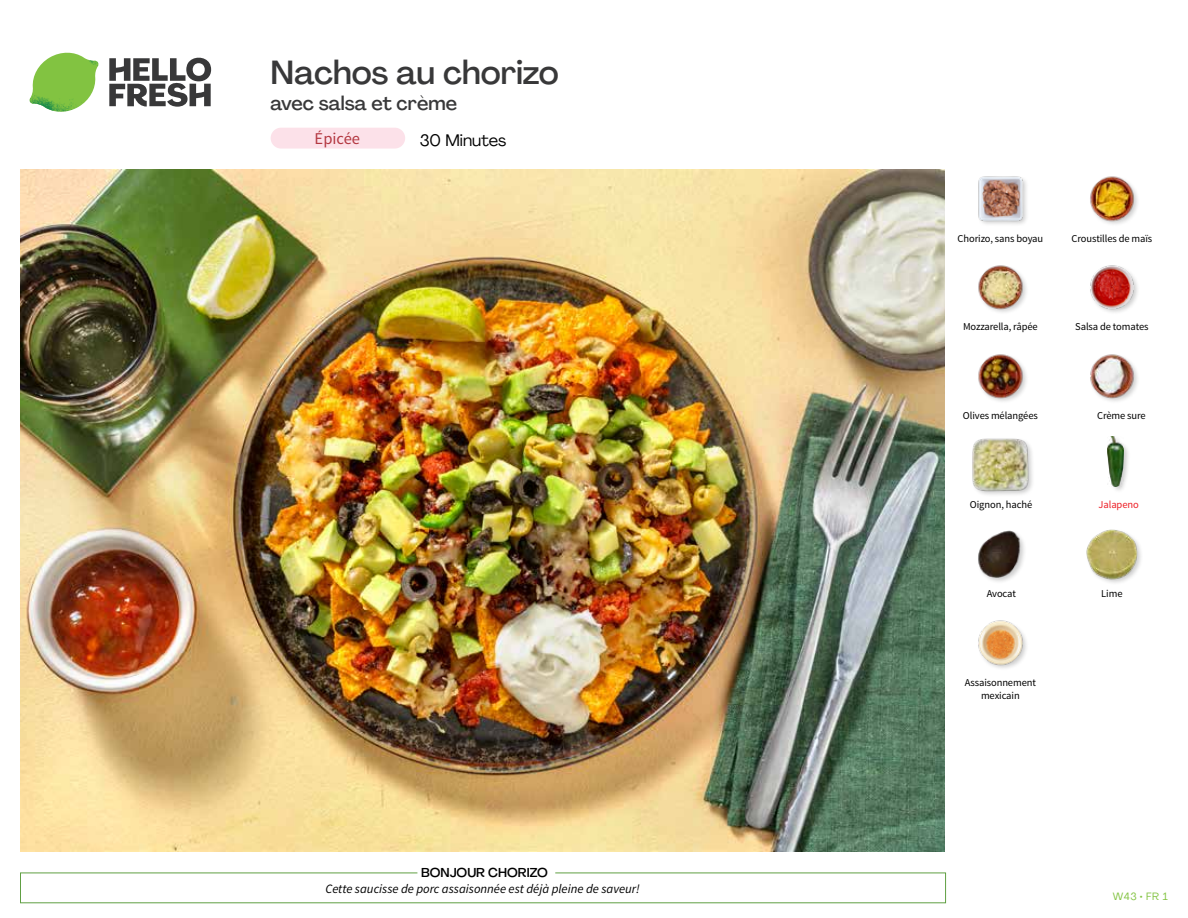
<style>
.page{position:relative;width:1188px;height:918px;background:#fff}
.page>*{position:absolute;margin:0;border:0;box-sizing:border-box;transform-origin:0 0}
.t1{font:500 33px "Agrandir";letter-spacing:-.005em;color:#383839}
.t2{font:500 19.5px "Agrandir";color:#383839}
.t3{font:16.5px "Agrandir";color:#000}
.t4{font:16.5px "Source Sans Pro";color:#b33841}
.t5{font:italic 12.75px "Source Sans Pro";color:#000}
.t6{font:500 12.75px "Agrandir";color:#000}
.t7{font:10.5px/13.5px "Source Sans Pro";letter-spacing:-.01em;color:#000;text-align:center}
.t8{font:10.5px "Source Sans Pro";letter-spacing:-.01em;color:#ed1d24}
.t9{font:10.5px "Agrandir";color:#82c341}
</style>
<div class="page">
<div style="left:271px;top:128px;width:134px;height:21px;background:#fce1e9;border-radius:10px"></div>
<svg style="left:109px;top:57px;width:102px;height:50px"></svg>
<svg style="left:34px;top:53px;width:62px;height:40px"></svg>
<img style="left:67px;top:53px;width:32px;height:26px">
<img style="left:33px;top:75px;width:59px;height:11px">
<img style="left:29px;top:79px;width:61px;height:33px">
<img style="left:65px;top:86px;width:27px;height:25px">
<div style="left:20px;top:873px;width:926px;height:30px;border:1px solid #609f43"></div>
<div style="left:417px;top:865px;width:138px;height:15px;background:#fff"></div>
<img style="left:21px;top:170px;width:924px;height:682px">
<img style="left:978px;top:620px;width:49px;height:49px">
<img style="left:1086px;top:529px;width:55px;height:54px">
<div style="left:977px;top:530px;width:50px;height:54px;background:#000;opacity:.2"></div>
<img style="left:977px;top:530px;width:49px;height:49px">
<div style="left:971px;top:437px;width:64px;height:61px;background:#000;opacity:.2"></div>
<img style="left:972px;top:437px;width:57px;height:57px">
<img style="left:1090px;top:354px;width:48px;height:48px">
<img style="left:978px;top:354px;width:49px;height:48px">
<img style="left:1090px;top:265px;width:48px;height:48px">
<img style="left:978px;top:265px;width:49px;height:48px">
<img style="left:1090px;top:176px;width:48px;height:48px">
<img style="left:978px;top:176px;width:49px;height:48px">
<div style="left:1106px;top:435px;width:25px;height:59px;background:#000;opacity:.2"></div>
<img style="left:1107px;top:436px;width:17px;height:51px">
<h1 class="t1" style="left:271px;top:52px;width:290px">Nachos au chorizo</h1>
<h2 class="t2" style="left:271px;top:91px;width:188px">avec salsa et crème</h2>
<h3 class="t4" style="left:315px;top:129px;width:47px">Épicée</h3>
<h3 class="t3" style="left:420px;top:130px;width:88px">30 Minutes</h3>
<p class="t6" style="left:421px;top:864px;width:128px">BONJOUR CHORIZO</p>
<p class="t5" style="left:325px;top:881px;width:316px">Cette saucisse de porc assaisonnée est déjà pleine de saveur!</p>
<p class="t7" style="left:958px;top:232px;width:87px">Chorizo, sans boyau</p>
<p class="t7" style="left:1072px;top:232px;width:82px">Croustilles de maïs</p>
<p class="t7" style="left:963px;top:320px;width:76px">Mozzarella, râpée</p>
<p class="t7" style="left:1075px;top:320px;width:75px">Salsa de tomates</p>
<p class="t7" style="left:963px;top:409px;width:76px">Olives mélangées</p>
<p class="t7" style="left:1097px;top:409px;width:50px">Crème sure</p>
<p class="t7" style="left:970px;top:498px;width:64px">Oignon, haché</p>
<p class="t8" style="left:1099px;top:498px;width:42px">Jalapeno</p>
<p class="t7" style="left:987px;top:587px;width:31px">Avocat</p>
<p class="t7" style="left:1101px;top:587px;width:23px">Lime</p>
<p class="t7" style="left:965px;top:675px;width:73px">Assaisonnement mexicain</p>
<p class="t9" style="left:1113px;top:890px;width:57px">W43 • FR 1</p>
</div>
